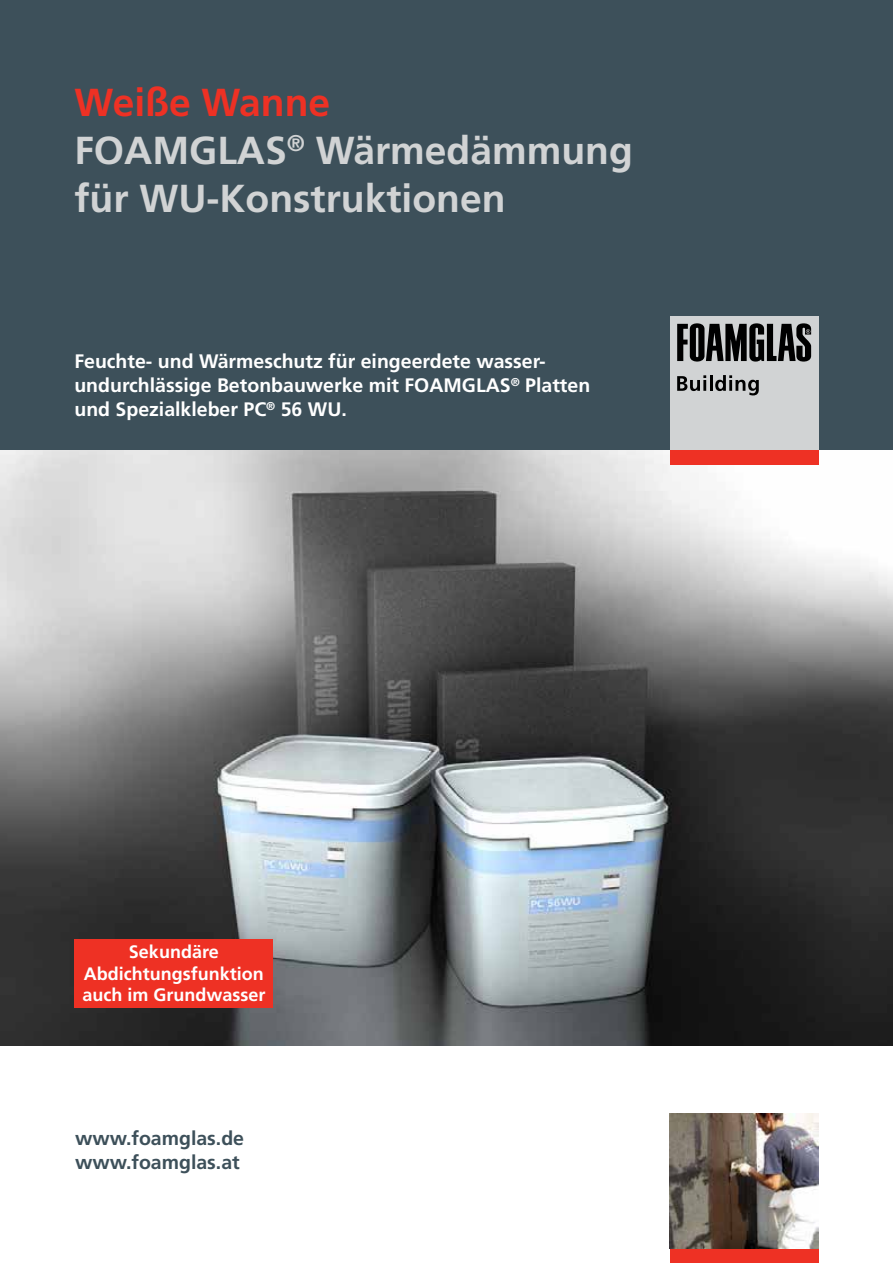
<style>
.page{position:relative;width:893px;height:1263px;background:#fff}
.page>*{position:absolute;margin:0;border:0;box-sizing:border-box;transform-origin:0 0}
.t1{font:700 39px/48px "Frutiger LT Com";color:#d1d3d4}
.t2{font:700 19.5px/24px "Frutiger LT Com";color:#fff}
.t3{font:700 19.5px/24px "Frutiger LT Com";color:#3d505a}
.t4{font:700 18px/21.6px "Frutiger LT Com";color:#fff;text-align:center}
.s1{color:#ee3124}
</style>
<div class="page">
<img style="left:0;top:449px;width:893px;height:596px">
<div style="left:670px;top:1248px;width:149px;height:15px;background:#ee3124"></div>
<div style="left:0;top:0;width:893px;height:449px;background:#3d505a"></div>
<div style="left:670px;top:316px;width:149px;height:134px;background:#d1d3d4"></div>
<div style="left:670px;top:450px;width:149px;height:15px;background:#ee3124"></div>
<svg style="left:677px;top:323px;width:134px;height:39px"></svg>
<svg style="left:677px;top:375px;width:82px;height:20px"></svg>
<img style="left:670px;top:1113px;width:149px;height:135px">
<div style="left:74px;top:940px;width:199px;height:68px;background:#ee3124"></div>
<h1 class="t1" style="left:74px;top:79px;width:560px"><span class="s1">Weiße Wanne<br></span>FOAMGLAS<sup>®</sup> Wärmedämmung für WU-Konstruktionen</h1>
<p class="t2" style="left:74px;top:350px;width:517px">Feuchte- und Wärmeschutz für eingeerdete wasser&shy;undurchlässige Betonbauwerke mit FOAMGLAS<sup>®</sup> Platten und Spezialkleber PC<sup>®</sup> 56 WU.</p>
<p class="t4" style="left:82px;top:941px;width:185px">Sekundäre<br>Abdichtungsfunktion auch im Grundwasser</p>
<p class="t3" style="left:75px;top:1126px;width:171px">www.foamglas.de www.foamglas.at</p>
</div>
